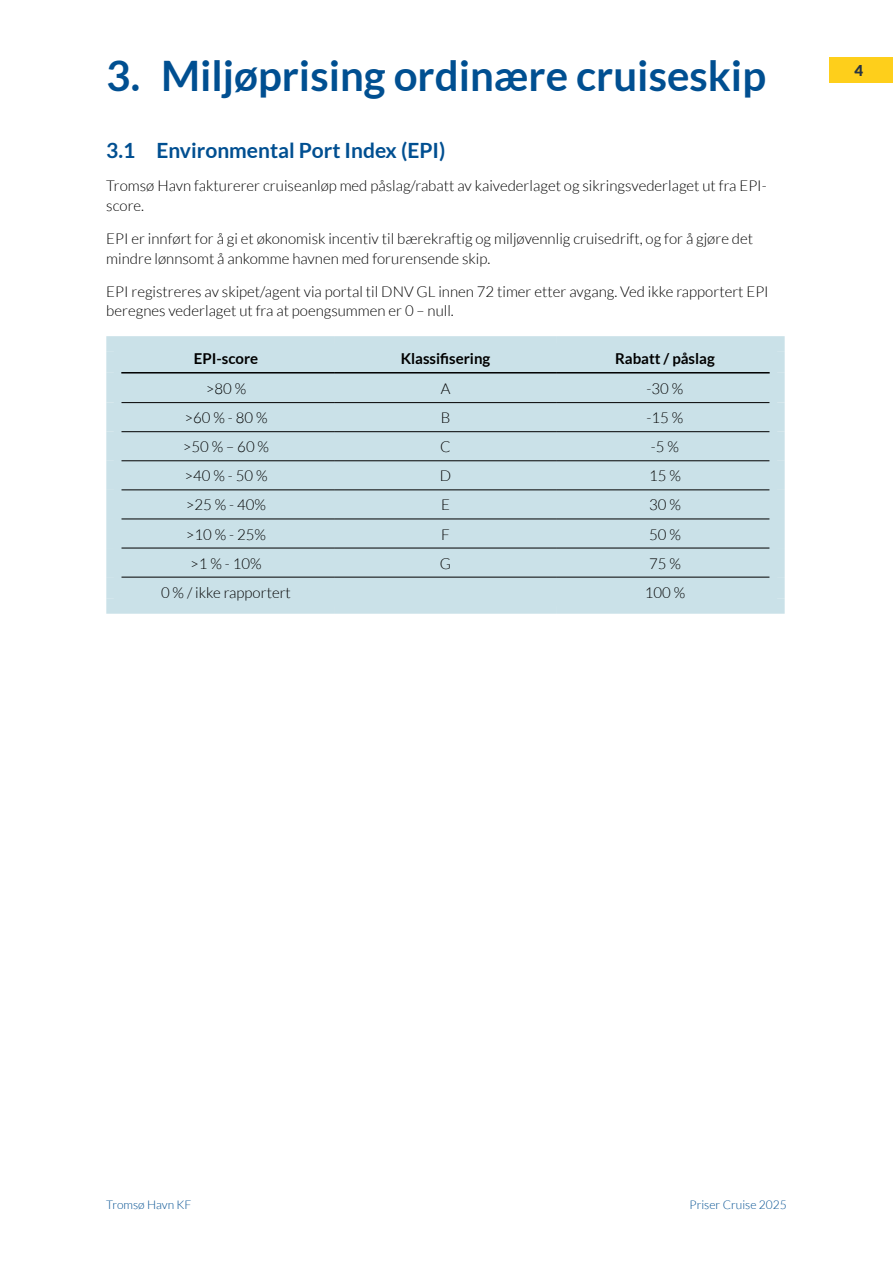
<style>
.page{position:relative;width:893px;height:1263px;background:#fff}
.page>*{position:absolute;margin:0;border:0;box-sizing:border-box;transform-origin:0 0}
.t1{font:700 42px "Lato";color:#004f91}
.t2{font:700 21px "Lato";color:#004f91}
.t3{font:300 15px/19.5px "Lato";color:#000}
.t4{font:700 15px "Lato";color:#000}
.t5{font:900 15px "Lato";color:#283542}
.t6{font:300 12px "Lato";color:#004f91}
</style>
<div class="page">
<div style="left:829px;top:57px;width:64px;height:26px;background:#fecf1b"></div>
<div style="left:121px;top:351px;width:649px;height:248px;background:#cae1e8"></div>
<hr style="left:121px;top:402px;width:214px;height:1px;background:#000">
<hr style="left:335px;top:402px;width:221px;height:1px;background:#000">
<hr style="left:556px;top:402px;width:214px;height:1px;background:#000">
<hr style="left:121px;top:431px;width:214px;height:1px;background:#000">
<hr style="left:335px;top:431px;width:221px;height:1px;background:#000">
<hr style="left:556px;top:431px;width:214px;height:1px;background:#000">
<hr style="left:121px;top:460px;width:214px;height:1px;background:#000">
<hr style="left:335px;top:460px;width:221px;height:1px;background:#000">
<hr style="left:556px;top:460px;width:214px;height:1px;background:#000">
<hr style="left:121px;top:490px;width:214px;height:1px;background:#000">
<hr style="left:335px;top:490px;width:221px;height:1px;background:#000">
<hr style="left:556px;top:490px;width:214px;height:1px;background:#000">
<hr style="left:121px;top:519px;width:214px;height:1px;background:#000">
<hr style="left:335px;top:519px;width:221px;height:1px;background:#000">
<hr style="left:556px;top:519px;width:214px;height:1px;background:#000">
<hr style="left:121px;top:548px;width:214px;height:1px;background:#000">
<hr style="left:335px;top:548px;width:221px;height:1px;background:#000">
<hr style="left:556px;top:548px;width:214px;height:1px;background:#000">
<hr style="left:121px;top:577px;width:214px;height:1px;background:#000">
<hr style="left:335px;top:577px;width:221px;height:1px;background:#000">
<hr style="left:556px;top:577px;width:214px;height:1px;background:#000">
<div style="left:106px;top:336px;width:229px;height:15px;background:#cae1e8"></div>
<div style="left:106px;top:351px;width:15px;height:22px;background:#cae1e8"></div>
<div style="left:335px;top:336px;width:221px;height:15px;background:#cae1e8"></div>
<div style="left:556px;top:336px;width:229px;height:15px;background:#cae1e8"></div>
<div style="left:770px;top:351px;width:15px;height:22px;background:#cae1e8"></div>
<div style="left:106px;top:373px;width:15px;height:30px;background:#cae1e8"></div>
<div style="left:770px;top:373px;width:15px;height:30px;background:#cae1e8"></div>
<div style="left:106px;top:403px;width:15px;height:29px;background:#cae1e8"></div>
<div style="left:770px;top:403px;width:15px;height:29px;background:#cae1e8"></div>
<div style="left:106px;top:432px;width:15px;height:29px;background:#cae1e8"></div>
<div style="left:770px;top:432px;width:15px;height:29px;background:#cae1e8"></div>
<div style="left:106px;top:461px;width:15px;height:29px;background:#cae1e8"></div>
<div style="left:770px;top:461px;width:15px;height:29px;background:#cae1e8"></div>
<div style="left:106px;top:490px;width:15px;height:29px;background:#cae1e8"></div>
<div style="left:770px;top:490px;width:15px;height:29px;background:#cae1e8"></div>
<div style="left:106px;top:519px;width:15px;height:29px;background:#cae1e8"></div>
<div style="left:770px;top:519px;width:15px;height:29px;background:#cae1e8"></div>
<div style="left:106px;top:548px;width:15px;height:29px;background:#cae1e8"></div>
<div style="left:770px;top:548px;width:15px;height:29px;background:#cae1e8"></div>
<div style="left:106px;top:577px;width:15px;height:22px;background:#cae1e8"></div>
<div style="left:770px;top:577px;width:15px;height:22px;background:#cae1e8"></div>
<div style="left:106px;top:599px;width:229px;height:15px;background:#cae1e8"></div>
<div style="left:335px;top:599px;width:221px;height:15px;background:#cae1e8"></div>
<div style="left:556px;top:599px;width:229px;height:15px;background:#cae1e8"></div>
<hr style="left:121px;top:372px;width:214px;height:1px;background:#000">
<hr style="left:335px;top:372px;width:221px;height:1px;background:#000">
<hr style="left:556px;top:372px;width:214px;height:1px;background:#000">
<h1 class="t1" style="left:106px;top:52px;width:661px">3. Miljøprising ordinære cruiseskip</h1>
<h2 class="t2" style="left:106px;top:138px;width:341px">3.1 Environmental Port Index (EPI)</h2>
<p class="t3" style="left:106px;top:176px;width:662px">Tromsø Havn fakturerer cruiseanløp med påslag/rabatt av kaivederlaget og sikringsvederlaget ut fra EPI&shy;score.</p>
<p class="t3" style="left:106px;top:229px;width:648px">EPI er innført for å gi et økonomisk incentiv til bærekraftig og miljøvennlig cruisedrift, og for å gjøre det mindre lønnsomt å ankomme havnen med forurensende skip.</p>
<p class="t3" style="left:106px;top:282px;width:664px">EPI registreres av skipet/agent via portal til DNV GL innen 72 timer etter avgang. Ved ikke rapportert EPI beregnes vederlaget ut fra at poengsummen er 0 – null.</p>
<p class="t4" style="left:194px;top:350px;width:66px">EPI-score</p>
<p class="t4" style="left:401px;top:350px;width:91px">Klassifisering</p>
<p class="t4" style="left:615px;top:350px;width:101px">Rabatt / påslag</p>
<p class="t3" style="left:206px;top:379px;width:42px">&gt;80 %</p>
<p class="t3" style="left:441px;top:379px;width:11px">A</p>
<p class="t3" style="left:647px;top:379px;width:38px">-30 %</p>
<p class="t3" style="left:184px;top:408px;width:85px">&gt;60 % - 80 %</p>
<p class="t3" style="left:441px;top:408px;width:11px">B</p>
<p class="t3" style="left:647px;top:408px;width:38px">-15 %</p>
<p class="t3" style="left:183px;top:437px;width:88px">&gt;50 % – 60 %</p>
<p class="t3" style="left:440px;top:437px;width:12px">C</p>
<p class="t3" style="left:651px;top:437px;width:30px">-5 %</p>
<p class="t3" style="left:184px;top:466px;width:85px">&gt;40 % - 50 %</p>
<p class="t3" style="left:440px;top:466px;width:13px">D</p>
<p class="t3" style="left:649px;top:466px;width:33px">15 %</p>
<p class="t3" style="left:186px;top:495px;width:82px">&gt;25 % - 40%</p>
<p class="t3" style="left:441px;top:495px;width:10px">E</p>
<p class="t3" style="left:649px;top:495px;width:33px">30 %</p>
<p class="t3" style="left:186px;top:524px;width:82px">&gt;10 % - 25%</p>
<p class="t3" style="left:441px;top:524px;width:10px">F</p>
<p class="t3" style="left:649px;top:524px;width:33px">50 %</p>
<p class="t3" style="left:190px;top:554px;width:73px">&gt;1 % - 10%</p>
<p class="t3" style="left:440px;top:554px;width:13px">G</p>
<p class="t3" style="left:649px;top:554px;width:33px">75 %</p>
<p class="t3" style="left:161px;top:583px;width:131px">0 % / ikke rapportert</p>
<p class="t3" style="left:645px;top:583px;width:42px">100 %</p>
<p class="t5" style="left:854px;top:62px;width:10px">4</p>
<p class="t6" style="left:106px;top:1198px;width:87px">Tromsø Havn KF</p>
<p class="t6" style="left:690px;top:1198px;width:99px">Priser Cruise 2025</p>
</div>
